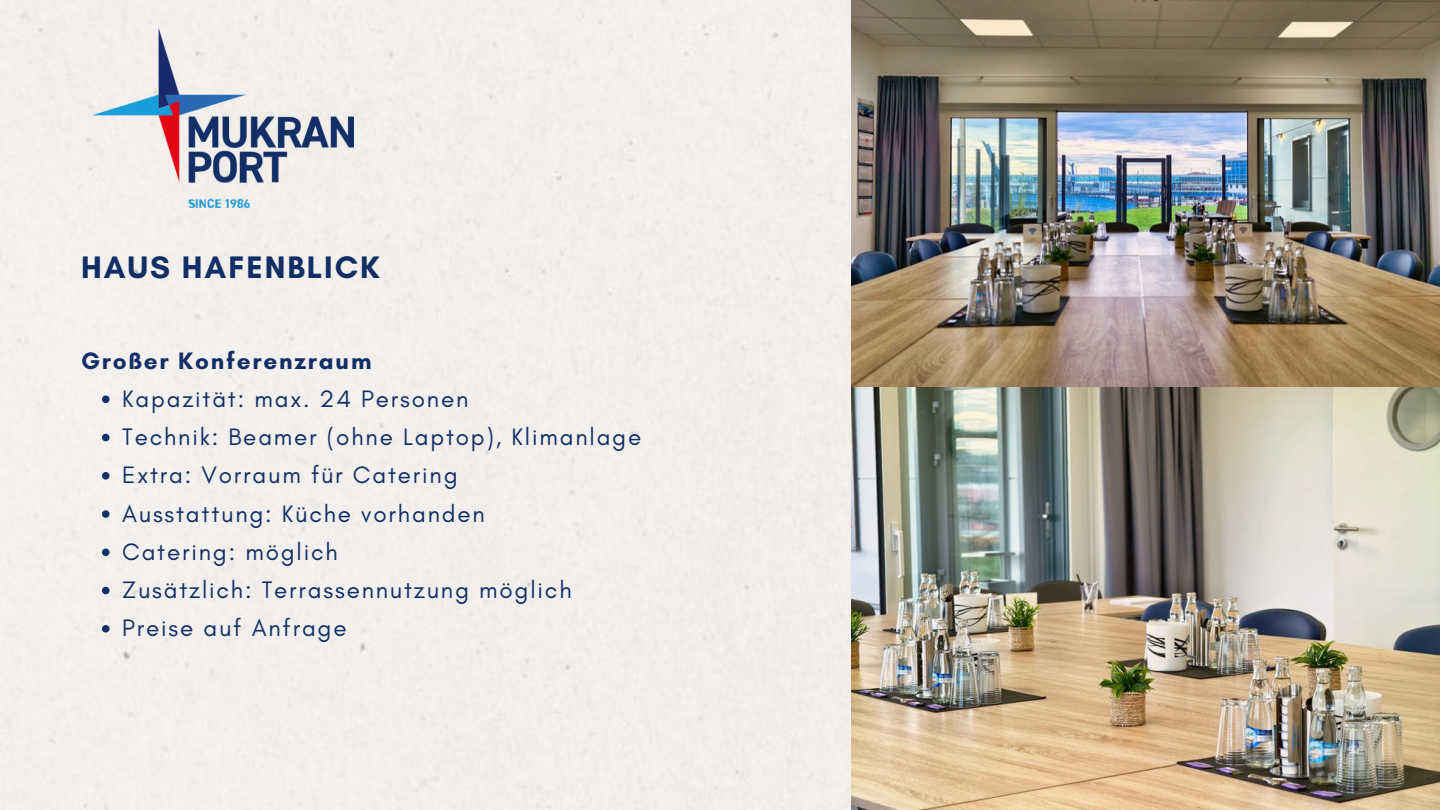
<style>
.page{position:relative;width:1440px;height:810px;background:#fff}
.page>*{position:absolute;margin:0;border:0;box-sizing:border-box;transform-origin:0 0}
.t1{font:700 31.7px "Glacial Indifference";letter-spacing:.06em;color:#112e66}
.t2{font:24.2px/38.2px "Glacial Indifference";letter-spacing:.075em;color:#112e66}
.t3{font:700 24.2px "Glacial Indifference";letter-spacing:.075em;color:#112e66}
</style>
<div class="page">
<div style="left:0;top:0;width:851px;height:810px;background:#f2efec"></div>
<img style="left:92px;top:28px;width:261px;height:179px">
<img style="left:851px;top:0;width:589px;height:810px">
<svg style="left:102px;top:396px;width:8px;height:7px"></svg>
<svg style="left:102px;top:434px;width:8px;height:7px"></svg>
<svg style="left:102px;top:472px;width:8px;height:8px"></svg>
<svg style="left:102px;top:510px;width:8px;height:8px"></svg>
<svg style="left:102px;top:549px;width:8px;height:7px"></svg>
<svg style="left:102px;top:587px;width:8px;height:7px"></svg>
<svg style="left:102px;top:625px;width:8px;height:8px"></svg>
<h1 class="t1" style="left:81px;top:247px;width:300px">HAUS HAFENBLICK</h1>
<p class="t3" style="left:81px;top:345px;width:292px">Großer Konferenzraum</p>
<p class="t2" style="left:122px;top:380px;width:521px">Kapazität: max. 24 Personen<br>Technik: Beamer (ohne Laptop), Klimanlage<br>Extra: Vorraum für Catering<br>Ausstattung: Küche vorhanden<br>Catering: möglich<br>Zusätzlich: Terrassennutzung möglich<br>Preise auf Anfrage</p>
</div>
